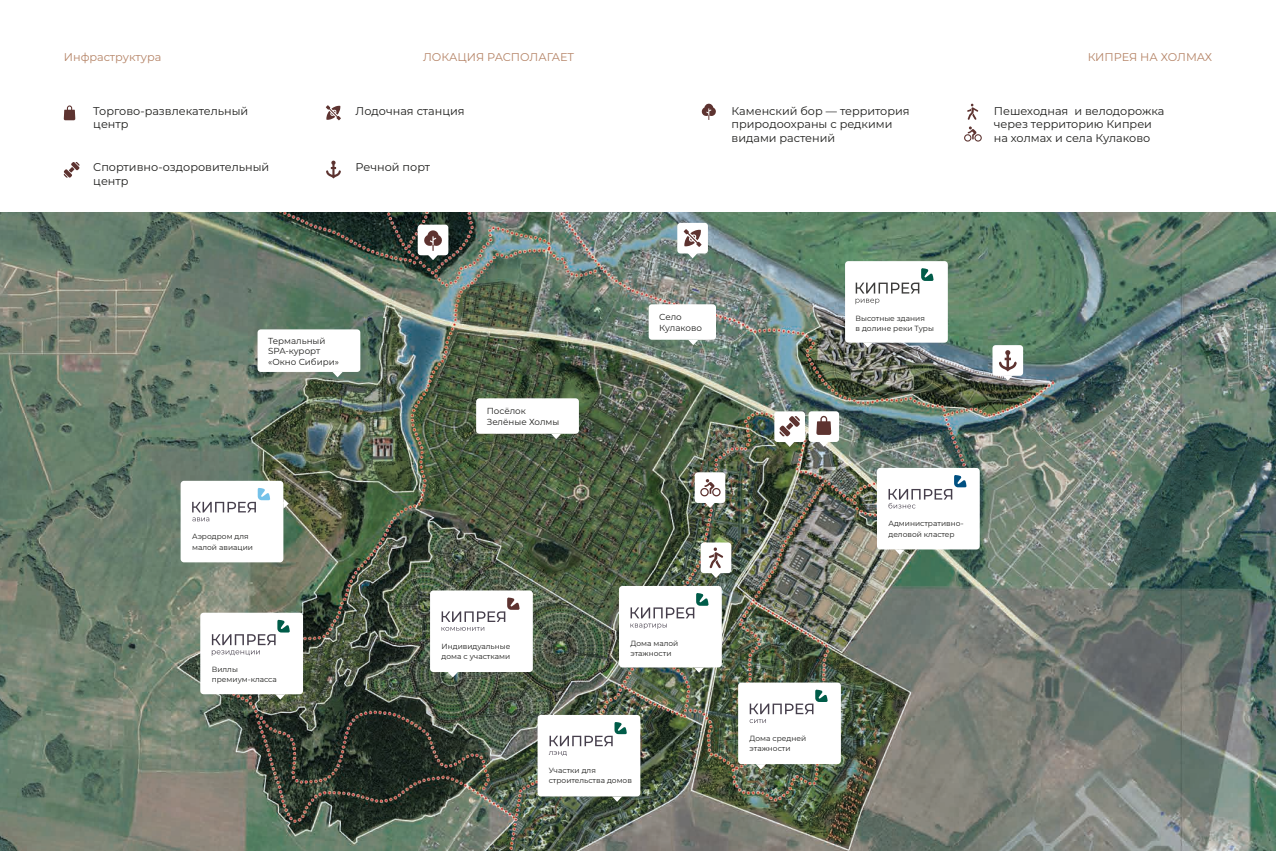
<style>
.page{position:relative;width:1276px;height:851px;background:#fff}
.page>*{position:absolute;margin:0;border:0;box-sizing:border-box;transform-origin:0 0}
.t1{font:11.25px/13.5px "Montserrat";color:#1d1d1b}
.t2{font:11.25px "Montserrat";color:#b58467}
.t3{font:8.75px/10.5px "Montserrat";color:#1d1d1b}
.t4{font:7.5px/10.5px "Montserrat";color:#1d1d1b}
</style>
<div class="page">
<svg style="left:64px;top:105px;width:11px;height:15px"></svg>
<svg style="left:64px;top:162px;width:16px;height:16px"></svg>
<svg style="left:326px;top:105px;width:15px;height:15px"></svg>
<svg style="left:326px;top:161px;width:15px;height:17px"></svg>
<svg style="left:701px;top:104px;width:15px;height:16px"></svg>
<svg style="left:964px;top:104px;width:17px;height:38px"></svg>
<img style="left:0;top:213px;width:1276px;height:637px">
<div style="left:418px;top:224px;width:30px;height:31px;background:#fff;border-radius:3px"></div>
<svg style="left:424px;top:230px;width:18px;height:30px"></svg>
<svg style="left:687px;top:253px;width:10px;height:5px"></svg>
<div style="left:677px;top:223px;width:31px;height:30px;background:#fff;border-radius:3px"></div>
<svg style="left:683px;top:229px;width:18px;height:18px"></svg>
<div style="left:774px;top:411px;width:31px;height:31px;background:#fff;border-radius:3px"></div>
<svg style="left:779px;top:416px;width:21px;height:31px"></svg>
<svg style="left:819px;top:442px;width:10px;height:5px"></svg>
<div style="left:808px;top:411px;width:31px;height:31px;background:#fff;border-radius:3px"></div>
<svg style="left:816px;top:416px;width:15px;height:19px"></svg>
<svg style="left:705px;top:503px;width:10px;height:4px"></svg>
<div style="left:694px;top:472px;width:31px;height:31px;background:#fff;border-radius:3px"></div>
<svg style="left:700px;top:479px;width:20px;height:17px"></svg>
<div style="left:700px;top:542px;width:31px;height:31px;background:#fff;border-radius:3px"></div>
<svg style="left:708px;top:547px;width:16px;height:31px"></svg>
<div style="left:992px;top:345px;width:31px;height:31px;background:#fff;border-radius:3px"></div>
<svg style="left:999px;top:350px;width:17px;height:30px"></svg>
<div style="left:537px;top:714px;width:103px;height:82px;background:#fff;border-radius:3px"></div>
<svg style="left:612px;top:796px;width:10px;height:5px"></svg>
<svg style="left:549px;top:722px;width:78px;height:33px"></svg>
<div style="left:257px;top:329px;width:103px;height:43px;background:#fff;border-radius:3px"></div>
<svg style="left:332px;top:372px;width:11px;height:5px"></svg>
<div style="left:476px;top:398px;width:103px;height:35px;background:#fff;border-radius:3px"></div>
<svg style="left:551px;top:433px;width:10px;height:6px"></svg>
<div style="left:648px;top:304px;width:68px;height:36px;background:#fff;border-radius:3px"></div>
<svg style="left:688px;top:340px;width:10px;height:5px"></svg>
<div style="left:845px;top:261px;width:103px;height:81px;background:#fff;border-radius:3px"></div>
<svg style="left:862px;top:342px;width:11px;height:6px"></svg>
<svg style="left:855px;top:268px;width:78px;height:36px"></svg>
<div style="left:877px;top:468px;width:102px;height:81px;background:#fff;border-radius:3px"></div>
<svg style="left:894px;top:549px;width:11px;height:5px"></svg>
<svg style="left:888px;top:475px;width:78px;height:33px"></svg>
<div style="left:738px;top:682px;width:103px;height:82px;background:#fff;border-radius:3px"></div>
<svg style="left:756px;top:764px;width:10px;height:5px"></svg>
<svg style="left:749px;top:689px;width:79px;height:34px"></svg>
<div style="left:619px;top:586px;width:103px;height:81px;background:#fff;border-radius:3px"></div>
<svg style="left:694px;top:667px;width:10px;height:5px"></svg>
<svg style="left:630px;top:593px;width:78px;height:36px"></svg>
<div style="left:430px;top:590px;width:103px;height:82px;background:#fff;border-radius:3px"></div>
<svg style="left:448px;top:672px;width:10px;height:5px"></svg>
<svg style="left:441px;top:597px;width:79px;height:33px"></svg>
<div style="left:200px;top:612px;width:103px;height:82px;background:#fff;border-radius:3px"></div>
<svg style="left:275px;top:694px;width:10px;height:5px"></svg>
<svg style="left:212px;top:619px;width:78px;height:36px"></svg>
<div style="left:181px;top:480px;width:102px;height:82px;background:#fff;border-radius:3px"></div>
<svg style="left:283px;top:498px;width:6px;height:10px"></svg>
<svg style="left:192px;top:488px;width:78px;height:33px"></svg>
<p class="t2" style="left:64px;top:49px;width:99px">Инфраструктура</p>
<p class="t2" style="left:423px;top:49px;width:153px">ЛОКАЦИЯ РАСПОЛАГАЕТ</p>
<p class="t2" style="left:1087px;top:49px;width:126px">КИПРЕЯ НА ХОЛМАХ</p>
<p class="t1" style="left:731px;top:103px;width:180px">Каменский бор — территория природоохраны с редкими видами растений</p>
<p class="t1" style="left:93px;top:103px;width:157px">Торгово-развлекательный центр</p>
<p class="t1" style="left:356px;top:103px;width:111px">Лодочная станция</p>
<p class="t1" style="left:994px;top:103px;width:172px">Пешеходная и велодорожка через территорию Кипреи на холмах и села Кулаково</p>
<p class="t1" style="left:93px;top:160px;width:177px">Спортивно-оздоровительный центр</p>
<p class="t1" style="left:356px;top:160px;width:76px">Речной порт</p>
<p class="t3" style="left:268px;top:335px;width:72px">Термальный<br>SPA-курорт «Окно Сибири»</p>
<p class="t4" style="left:192px;top:531px;width:62px">Аэродром для малой авиации</p>
<p class="t4" style="left:212px;top:663px;width:67px">Виллы премиум-класса</p>
<p class="t3" style="left:487px;top:405px;width:74px">Посёлок<br>Зелёные Холмы</p>
<p class="t4" style="left:441px;top:640px;width:70px">Индивидуальные дома с участками</p>
<p class="t3" style="left:659px;top:311px;width:44px">Село<br>Кулаково</p>
<p class="t4" style="left:855px;top:312px;width:80px">Высотные здания<br>в долине реки Туры</p>
<p class="t4" style="left:630px;top:637px;width:49px">Дома малой этажности</p>
<p class="t4" style="left:749px;top:732px;width:58px">Дома средней этажности</p>
<p class="t4" style="left:888px;top:518px;width:77px">Административно&shy;деловой кластер</p>
<p class="t4" style="left:549px;top:764px;width:85px">Участки для строительства домов</p>
</div>
